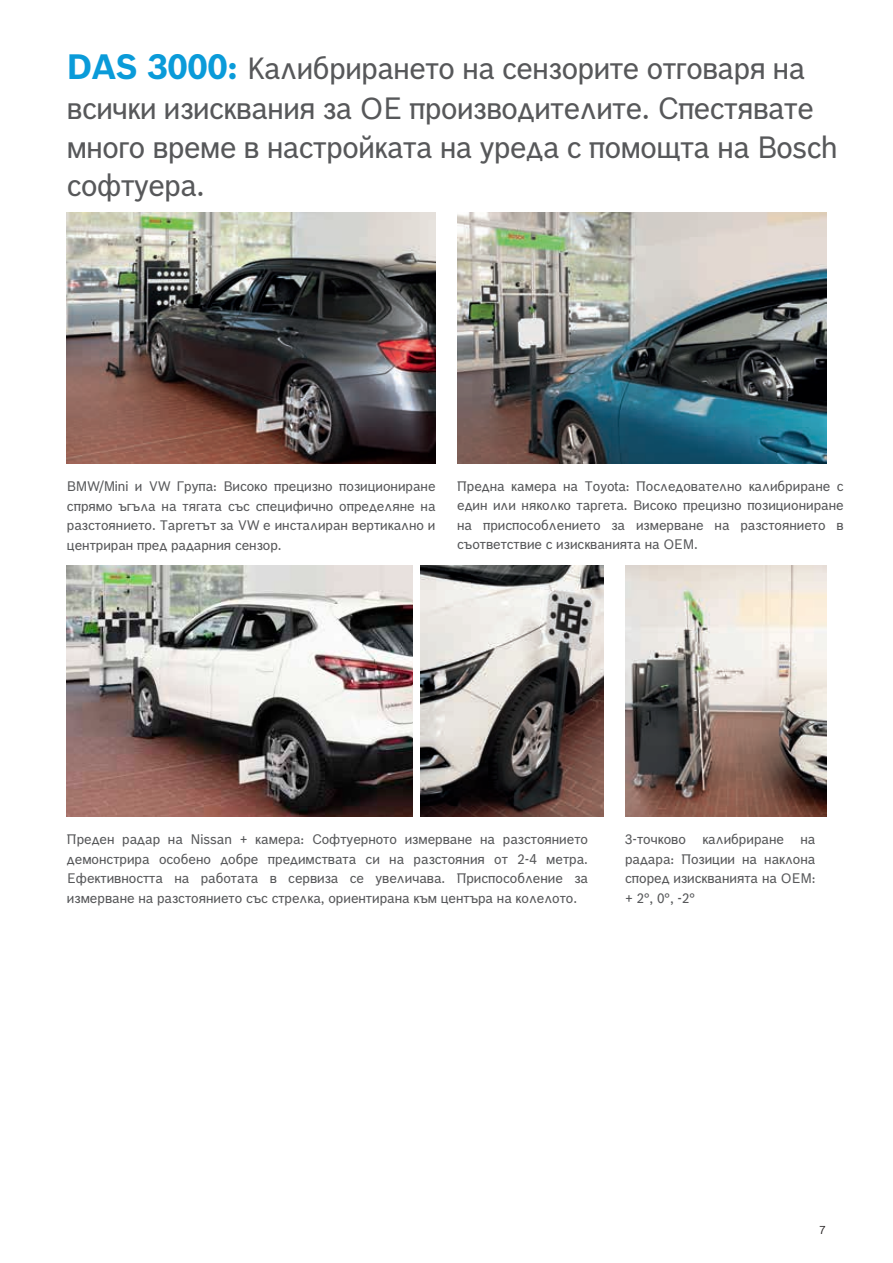
<style>
.page{position:relative;width:893px;height:1263px;background:#fff}
.page>*{position:absolute;margin:0;border:0;box-sizing:border-box;transform-origin:0 0}
.t1{font:30px/39px "Bosch Office Sans";letter-spacing:-.01em;color:#57585a}
.t2{font:13.5px/19.5px "Bosch Office Sans";color:#57585a;text-align:justify}
.t3{font:11.25px "Bosch Sans";color:#231f20}
.s1{font-family:"Bosch Sans";font-weight:700;font-size:34.5px;color:#0a9bd9}
</style>
<div class="page">
<img style="left:67px;top:213px;width:369px;height:250px">
<img style="left:67px;top:566px;width:345px;height:250px">
<img style="left:457px;top:213px;width:369px;height:250px">
<img style="left:421px;top:566px;width:183px;height:250px">
<img style="left:625px;top:566px;width:201px;height:250px">
<h1 class="t1" style="left:67px;top:47px;width:772px"><span class="s1">DAS 3000:</span> Калибрирането на сензорите отговаря на всички изисквания за OE производителите. Спестявате много време в настройката на уреда с помощта на Bosch софтуера.</h1>
<p class="t2" style="left:67px;top:476px;width:370px">BMW/Mini и VW Група: Високо прецизно позициониране спрямо ъгъла на тягата със специфично определяне на разстоянието. Таргетът за VW е инсталиран вертикално и центриран пред радарния сензор.</p>
<p class="t2" style="left:457px;top:475px;width:388px">Предна камера на Toyota: Последователно калибриране с един или няколко таргета. Високо прецизно позициониране на приспособлението за измерване на разстоянието в съответствие с изискванията на OEM.</p>
<p class="t2" style="left:67px;top:829px;width:523px">Преден радар на Nissan + камера: Софтуерното измерване на разстоянието демонстрира особено добре предимствата си на разстояния от 2-4 метра.<br>Ефективността на работата в сервиза се увеличава. Приспособление за измерване на разстоянието със стрелка, ориентирана към центъра на колелото.</p>
<p class="t2" style="left:625px;top:829px;width:192px">3-точково калибриране на радара: Позиции на наклона според изискванията на OEM: + 2°, 0°, -2°</p>
<p class="t3" style="left:819px;top:1223px;width:8px">7</p>
</div>
